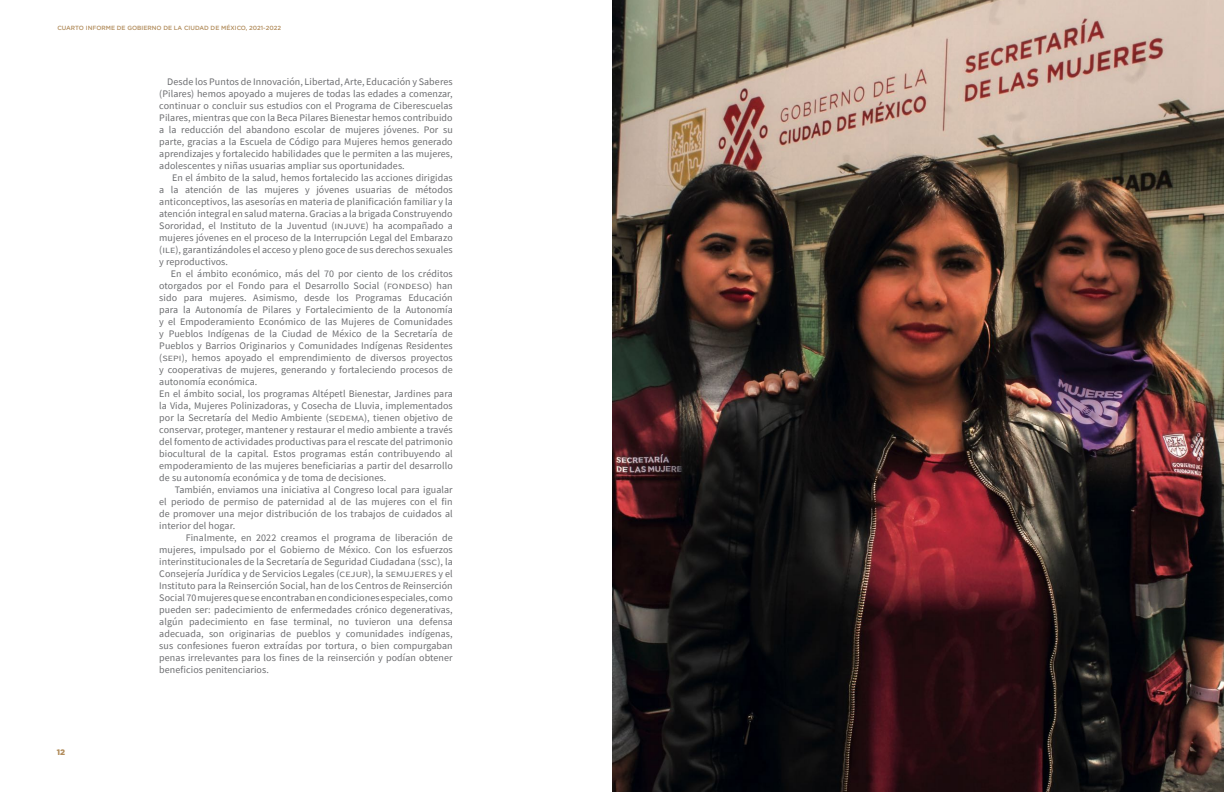
<style>
.page{position:relative;width:1224px;height:792px;background:#fff}
.page>*{position:absolute;margin:0;border:0;box-sizing:border-box;transform-origin:0 0}
.t1{font:10px/12px "Source Sans Pro";letter-spacing:.01em;color:#6c6d70;text-align:justify}
.t2{font:900 8px "Gotham";color:#b28d5d}
.t3{font:500 6px "Gotham";color:#b28d5d}
.s1{font-size:8px}
</style>
<div class="page">
<img style="left:613px;top:0;width:611px;height:792px">
<p class="t3" style="left:57px;top:24px;width:225px">CUARTO INFORME DE GOBIERNO DE LA CIUDAD DE MÉXICO, 2021-2022</p>
<p class="t2" style="left:57px;top:748px;width:10px">12</p>
<p class="t1" style="left:159px;top:76px;width:295px;text-indent:8px">Desde los Puntos de Innovación, Libertad, Arte, Educación y Saberes (Pilares) hemos apoyado a mujeres de todas las edades a comenzar, continuar o concluir sus estudios con el Programa de Ciberescuelas Pilares, mientras que con la Beca Pilares Bienestar hemos contribuido a la reducción del abandono escolar de mujeres jóvenes. Por su parte, gracias a la Escuela de Código para Mujeres hemos generado aprendizajes y fortalecido habilidades que le permiten a las mujeres, adolescentes y niñas usuarias ampliar sus oportunidades.</p>
<p class="t1" style="left:159px;top:172px;width:295px;text-indent:13px">En el ámbito de la salud, hemos fortalecido las acciones dirigidas a la atención de las mujeres y jóvenes usuarias de métodos anticonceptivos, las asesorías en materia de planificación familiar y la atención integral en salud materna. Gracias a la brigada Construyendo Sororidad, el Instituto de la Juventud (<span class="s1">INJUVE</span>) ha acompañado a mujeres jóvenes en el proceso de la Interrupción Legal del Embarazo (<span class="s1">ILE</span>), garantizándoles el acceso y pleno goce de sus derechos sexuales y reproductivos.</p>
<p class="t1" style="left:159px;top:268px;width:295px;text-align:left;text-indent:12px">En el ámbito económico, más del 70 por ciento de los créditos otorgados por el Fondo para el Desarrollo Social (<span class="s1">FONDESO</span>) han sido para mujeres. Asimismo, desde los Programas Educación para la Autonomía de Pilares y Fortalecimiento de la Autonomía y el Empoderamiento Económico de las Mujeres de Comunidades y Pueblos Indígenas de la Ciudad de México de la Secretaría de Pueblos y Barrios Originarios y Comunidades Indígenas Residentes (<span class="s1">SEPI</span>), hemos apoyado el emprendimiento de diversos proyectos y cooperativas de mujeres, generando y fortaleciendo procesos de autonomía económica.<br>En el ámbito social, los programas Altépetl Bienestar, Jardines para la Vida, Mujeres Polinizadoras, y Cosecha de Lluvia, implementados por la Secretaría del Medio Ambiente (<span class="s1">SEDEMA</span>), tienen objetivo de conservar, proteger, mantener y restaurar el medio ambiente a través del fomento de actividades productivas para el rescate del patrimonio biocultural de la capital. Estos programas están contribuyendo al empoderamiento de las mujeres beneficiarias a partir del desarrollo de su autonomía económica y de toma de decisiones.</p>
<p class="t1" style="left:159px;top:484px;width:295px;text-indent:15px">También, enviamos una iniciativa al Congreso local para igualar el periodo de permiso de paternidad al de las mujeres con el fin de promover una mejor distribución de los trabajos de cuidados al interior del hogar.</p>
<p class="t1" style="left:159px;top:532px;width:295px;text-indent:26px">Finalmente, en 2022 creamos el programa de liberación de mujeres, impulsado por el Gobierno de México. Con los esfuerzos interinstitucionales de la Secretaría de Seguridad Ciudadana (<span class="s1">SSC</span>), la Consejería Jurídica y de Servicios Legales (<span class="s1">CEJUR</span>), la <span class="s1">SEMUJERES</span> y el Instituto para la Reinserción Social, han de los Centros de Reinserción Social 70 mujeres que se encontraban en condiciones especiales, como pueden ser: padecimiento de enfermedades crónico degenerativas, algún padecimiento en fase terminal, no tuvieron una defensa adecuada, son originarias de pueblos y comunidades indígenas, sus confesiones fueron extraídas por tortura, o bien compurgaban penas irrelevantes para los fines de la reinserción y podían obtener beneficios penitenciarios.</p>
</div>
